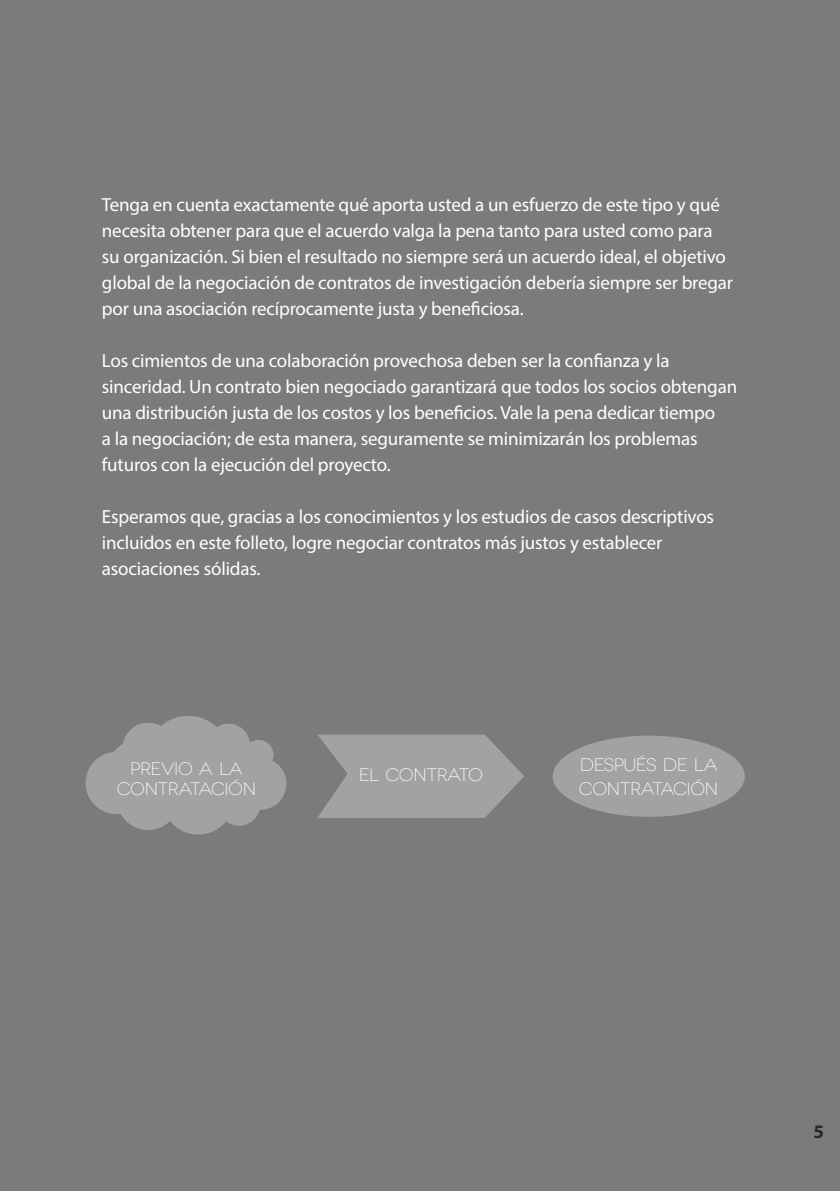
<style>
.page{position:relative;width:840px;height:1191px;background:#fff}
.page>*{position:absolute;margin:0;border:0;box-sizing:border-box;transform-origin:0 0}
.t1{font:19px/26px "Myriad Pro";letter-spacing:-.01em;color:#fff}
.t2{font:700 19px "Myriad Pro";color:#282828}
.t3{font:300 expanded 18px/24px "Novecento";letter-spacing:-.03em;color:#fff}
</style>
<div class="page">
<div style="left:0;top:0;width:839px;height:1191px;background:#7b7b7b"></div>
<svg style="left:318px;top:734px;width:206px;height:84px"></svg>
<div style="left:552px;top:735px;width:192px;height:82px;background:#a2a2a2;border-radius:50%"></div>
<svg style="left:85px;top:716px;width:201px;height:118px"></svg>
<p class="t1" style="left:102px;top:191px;width:632px">Tenga en cuenta exactamente qué aporta usted a un esfuerzo de este tipo y qué necesita obtener para que el acuerdo valga la pena tanto para usted como para su organización. Si bien el resultado no siempre será un acuerdo ideal, el objetivo global de la negociación de contratos de investigación debería siempre ser bregar por una asociación recíprocamente justa y beneficiosa.</p>
<p class="t1" style="left:102px;top:347px;width:636px">Los cimientos de una colaboración provechosa deben ser la confianza y la sinceridad. Un contrato bien negociado garantizará que todos los socios obtengan una distribución justa de los costos y los beneficios. Vale la pena dedicar tiempo<br>a la negociación; de esta manera, seguramente se minimizarán los problemas futuros con la ejecución del proyecto.</p>
<p class="t1" style="left:102px;top:503px;width:613px">Esperamos que, gracias a los conocimientos y los estudios de casos descriptivos incluidos en este folleto, logre negociar contratos más justos y establecer asociaciones sólidas.</p>
<p class="t3" style="left:117px;top:759px;width:141px;line-height:20px;text-align:center">PREVIO A LA<br>CONTRATACIÓN</p>
<p class="t3" style="left:358px;top:762px;width:126px">EL CONTRATO</p>
<p class="t3" style="left:578px;top:753px;width:141px">DESPUÉS DE LA<br>CONTRATACIÓN</p>
<p class="t2" style="left:813px;top:1119px;width:12px">5</p>
</div>
